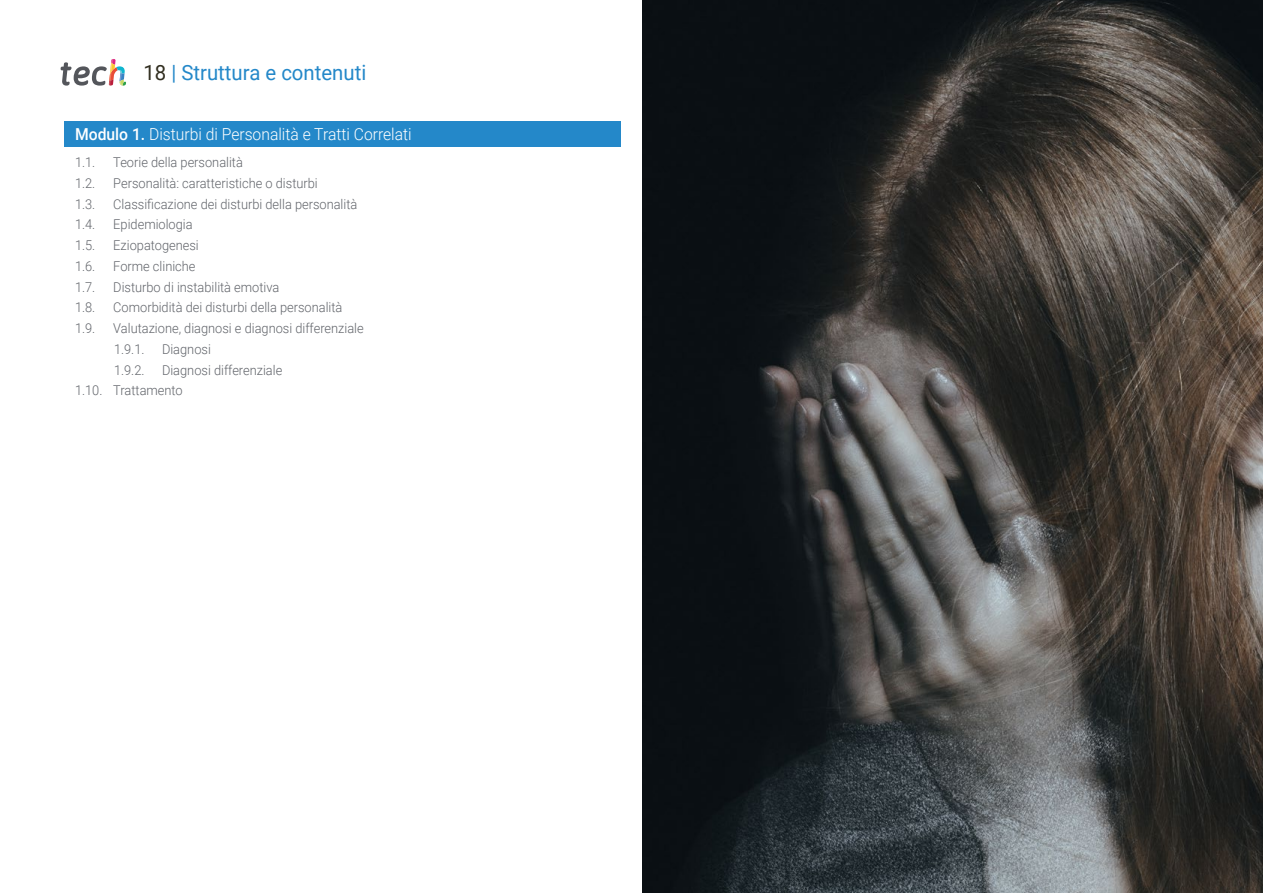
<style>
.page{position:relative;width:1263px;height:893px;background:#fff}
.page>*{position:absolute;margin:0;border:0;box-sizing:border-box;transform-origin:0 0}
.t1{font:21px "Roboto";color:#2488c9}
.t2{font:300 16.5px "Roboto";color:#fff;scale:.95 1}
.t3{font:300 13.5px/20.7px "Roboto";color:#61646a;scale:.95 1}
.s1{color:#312e20}
.s2{font-weight:500}
</style>
<div class="page">
<img style="left:642px;top:0;width:621px;height:893px">
<div style="left:64px;top:121px;width:557px;height:25px;background:#2488c9"></div>
<svg style="left:61px;top:59px;width:65px;height:27px"></svg>
<h1 class="t1" style="left:144px;top:57px;width:224px"><span class="s1">18</span> | Struttura e contenuti</h1>
<p class="t2" style="left:75px;top:123px;width:356px"><span class="s2">Modulo 1.</span> Disturbi di Personalità e Tratti Correlati</p>
<p class="t3" style="left:75px;top:151px;width:23px">1.1.</p>
<p class="t3" style="left:113px;top:151px;width:138px">Teorie della personalità</p>
<p class="t3" style="left:75px;top:172px;width:23px">1.2.</p>
<p class="t3" style="left:113px;top:172px;width:217px">Personalità: caratteristiche o disturbi</p>
<p class="t3" style="left:75px;top:193px;width:23px">1.3.</p>
<p class="t3" style="left:113px;top:193px;width:258px">Classificazione dei disturbi della personalità</p>
<p class="t3" style="left:75px;top:214px;width:23px">1.4.</p>
<p class="t3" style="left:113px;top:214px;width:85px">Epidemiologia</p>
<p class="t3" style="left:75px;top:234px;width:23px">1.5.</p>
<p class="t3" style="left:113px;top:234px;width:92px">Eziopatogenesi</p>
<p class="t3" style="left:75px;top:255px;width:23px">1.6.</p>
<p class="t3" style="left:113px;top:255px;width:88px">Forme cliniche</p>
<p class="t3" style="left:75px;top:276px;width:23px">1.7.</p>
<p class="t3" style="left:113px;top:276px;width:176px">Disturbo di instabilità emotiva</p>
<p class="t3" style="left:75px;top:297px;width:23px">1.8.</p>
<p class="t3" style="left:113px;top:297px;width:243px">Comorbidità dei disturbi della personalità</p>
<p class="t3" style="left:75px;top:317px;width:23px">1.9.</p>
<p class="t3" style="left:113px;top:317px;width:265px">Valutazione, diagnosi e diagnosi differenziale<br>1.9.1.</p>
<p class="t3" style="left:162px;top:338px;width:53px">Diagnosi</p>
<p class="t3" style="left:75px;top:359px;width:220px;text-indent:87px">Diagnosi differenziale<br>1.10. Trattamento</p>
<p class="t3" style="left:114px;top:359px;width:34px">1.9.2.</p>
</div>
